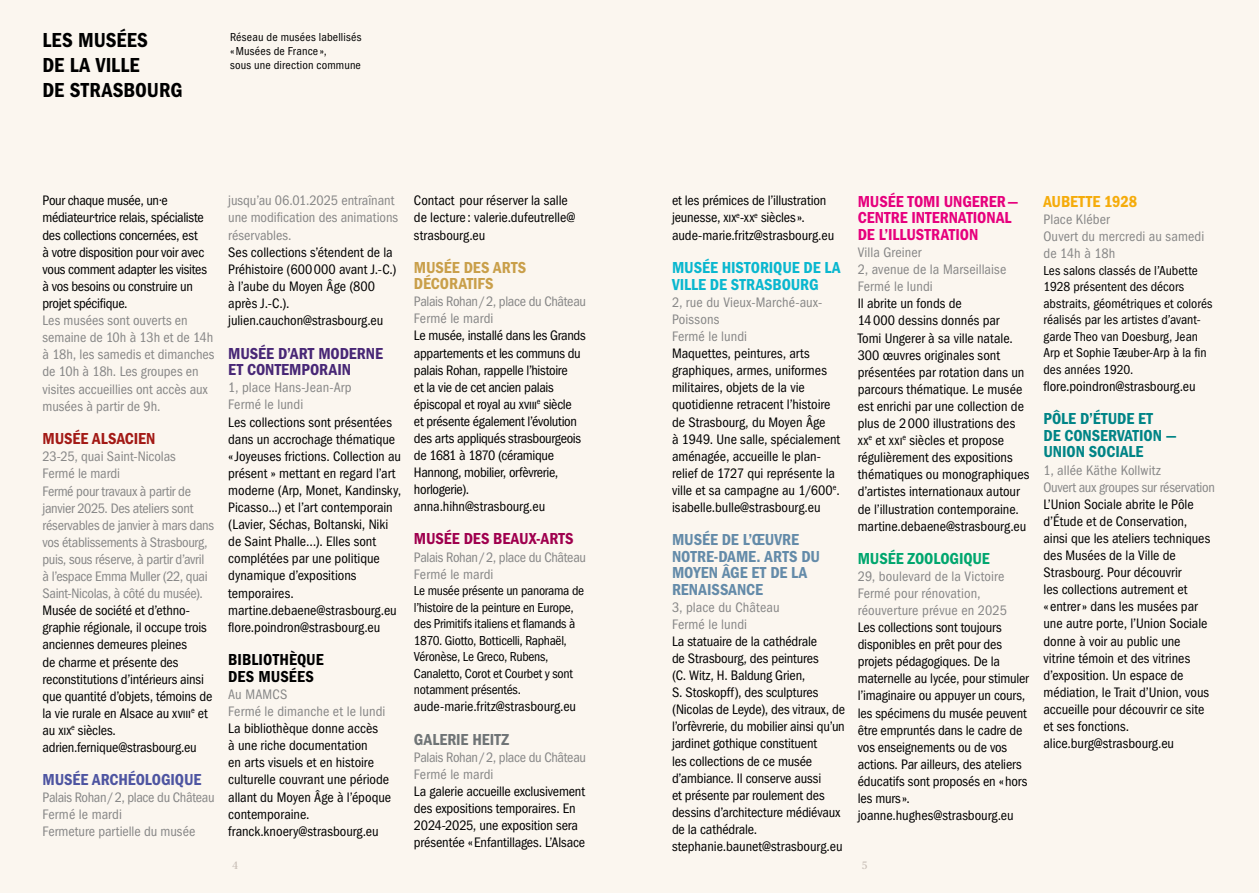
<style>
.page{position:relative;width:1259px;height:893px;background:#fbf6ef}
.page>*{position:absolute;margin:0;border:0;box-sizing:border-box;transform-origin:0 0}
.t1{font:21px/25.2px "Franklin Gothic LT Pro Cn Dm";letter-spacing:.005em;color:#000}
.t2{font:16.5px/16.5px "Franklin Gothic LT Pro Cn Dm";color:#648ba9}
.t3{font:16.5px/16.5px "Franklin Gothic LT Pro Cn Dm";letter-spacing:-.005em;color:#e6007d}
.t4{font:16.5px/16.5px "Franklin Gothic LT Pro Cn Dm";letter-spacing:-.005em;color:#008486}
.t5{font:16.5px/16.5px "Franklin Gothic LT Pro Cn Dm";letter-spacing:-.005em;color:#09b7cf}
.t6{font:16.5px/16.5px "Franklin Gothic LT Pro Cn Dm";color:#482776}
.t7{font:16.5px/16.5px "Franklin Gothic LT Pro Cn Dm";letter-spacing:-.005em;color:#c99f4a}
.t8{font:16.5px/16.5px "Franklin Gothic LT Pro Cn Dm";letter-spacing:.005em;color:#000}
.t9{font:16.5px "Franklin Gothic LT Pro Cn Dm";letter-spacing:-.005em;color:#4e55a1}
.t10{font:16.5px "Franklin Gothic LT Pro Cn Dm";color:#9f004e}
.t11{font:16.5px "Franklin Gothic LT Pro Cn Dm";letter-spacing:-.005em;color:#00a66e}
.t12{font:16.5px "Franklin Gothic LT Pro Cn Dm";letter-spacing:-.005em;color:#a31a16}
.t13{font:16.5px "Franklin Gothic LT Pro Cn Dm";letter-spacing:.005em;color:#6f7476}
.t14{font:16.5px "Franklin Gothic LT Pro Cn Dm";letter-spacing:-.01em;color:#f5ac0b}
.t15{font:condensed 14.25px/17.1px "Franklin Gothic LT Pro";letter-spacing:-.005em;color:#000}
.t16{font:condensed 14.25px/17.1px "Franklin Gothic LT Pro";color:#878787}
.t17{font:condensed 14.25px/17.1px "Franklin Gothic LT Pro";letter-spacing:-.02em;color:#878787}
.t18{font:condensed 13.5px/16.5px "Franklin Gothic LT Pro";letter-spacing:-.005em;color:#000}
.t19{font:condensed 12px/14.4px "Franklin Gothic LT Pro";letter-spacing:.015em;color:#000}
.t20{font:12px "Arnhem Blond";color:#c7bdb5}
</style>
<div class="page">
<h1 class="t1" style="left:43px;top:27px;width:141px">LES MUSÉES<br>DE LA VILLE<br>DE STRASBOURG</h1>
<p class="t19" style="left:230px;top:29px;width:133px">Réseau de musées labellisés «Musées de France»,<br>sous une direction commune</p>
<p class="t15" style="left:43px;top:192px;width:166px">Pour chaque musée, un·e médiateur·trice relais, spécialiste des collections concernées, est à votre disposition pour voir avec vous comment adapter les visites à vos besoins ou construire un projet spécifique.</p>
<p class="t16" style="left:43px;top:312px;width:173px">Les musées sont ouverts en semaine de 10h à 13h et de 14h à 18h, les samedis et dimanches de 10h à 18h. Les groupes en visites accueillies ont accès aux musées à partir de 9h.</p>
<p class="t12" style="left:43px;top:429px;width:114px">MUSÉE ALSACIEN</p>
<p class="t17" style="left:43px;top:448px;width:173px">23-25, quai Saint-Nicolas<br>Fermé le mardi<br>Fermé pour travaux à partir de janvier 2025. Des ateliers sont réservables de janvier à mars dans vos établissements à Strasbourg, puis, sous réserve, à partir d’avril à l’espace Emma Muller (22, quai<br>Saint-Nicolas, à côté du musée).</p>
<p class="t15" style="left:43px;top:602px;width:171px">Musée de société et d’ethno&shy;graphie régionale, il occupe trois anciennes demeures pleines<br>de charme et présente des reconstitutions d’intérieurs ainsi que quantité d’objets, témoins de la vie rurale en Alsace au xviii<sup>e</sup> et au xix<sup>e</sup> siècles. adrien.fernique@strasbourg.eu</p>
<p class="t9" style="left:43px;top:770px;width:160px">MUSÉE ARCHÉOLOGIQUE</p>
<p class="t16" style="left:43px;top:789px;width:173px">Palais Rohan/2, place du Château<br>Fermé le mardi<br>Fermeture partielle du musée</p>
<p class="t16" style="left:228px;top:192px;width:171px">jusqu’au 06.01.2025 entraînant une modification des animations réservables.</p>
<p class="t15" style="left:228px;top:244px;width:170px">Ses collections s’étendent de la<br>Préhistoire (600000 avant J.-C.) à l’aube du Moyen Âge (800 après J.-C.). julien.cauchon@strasbourg.eu</p>
<p class="t6" style="left:228px;top:345px;width:156px">MUSÉE D’ART MODERNE<br>ET CONTEMPORAIN</p>
<p class="t16" style="left:228px;top:379px;width:125px">1, place Hans-Jean-Arp<br>Fermé le lundi</p>
<p class="t15" style="left:228px;top:413px;width:174px">Les collections sont présentées dans un accrochage thématique «Joyeuses frictions. Collection au présent » mettant en regard l’art moderne (Arp, Monet, Kandinsky,<br>Picasso...) et l’art contemporain (Lavier, Séchas, Boltanski, Niki de Saint Phalle…). Elles sont complétées par une politique dynamique d’expositions temporaires. martine.debaene@strasbourg.eu flore.poindron@strasbourg.eu</p>
<p class="t8" style="left:228px;top:652px;width:97px">BIBLIOTHÈQUE<br>DES MUSÉES</p>
<p class="t16" style="left:228px;top:686px;width:159px">Au MAMCS<br>Fermé le dimanche et le lundi</p>
<p class="t15" style="left:228px;top:720px;width:164px">La bibliothèque donne accès<br>à une riche documentation<br>en arts visuels et en histoire culturelle couvrant une période allant du Moyen Âge à l’époque contemporaine. franck.knoery@strasbourg.eu</p>
<p class="t15" style="left:414px;top:192px;width:162px">Contact pour réserver la salle de lecture: valerie.dufeutrelle@ strasbourg.eu</p>
<p class="t7" style="left:414px;top:259px;width:114px">MUSÉE DES ARTS<br>DÉCORATIFS</p>
<p class="t17" style="left:414px;top:293px;width:173px">Palais Rohan/2, place du Château<br>Fermé le mardi</p>
<p class="t15" style="left:414px;top:327px;width:173px">Le musée, installé dans les Grands appartements et les communs du palais Rohan, rappelle l’histoire<br>et la vie de cet ancien palais épiscopal et royal au xviii<sup>e</sup> siècle<br>et présente également l’évolution des arts appliqués strasbourgeois de 1681 à 1870 (céramique<br>Hannong, mobilier, orfèvrerie, horlogerie). anna.hihn@strasbourg.eu</p>
<p class="t10" style="left:414px;top:529px;width:161px">MUSÉE DES BEAUX-ARTS</p>
<p class="t17" style="left:414px;top:548px;width:173px">Palais Rohan/2, place du Château<br>Fermé le mardi</p>
<p class="t18" style="left:414px;top:582px;width:172px">Le musée présente un panorama de l’histoire de la peinture en Europe, des Primitifs italiens et flamands à<br>1870. Giotto, Botticelli, Raphaël,<br>Véronèse, Le Greco, Rubens,<br>Canaletto, Corot et Courbet y sont notamment présentés.</p>
<p class="t15" style="left:414px;top:698px;width:164px">aude-marie.fritz@strasbourg.eu</p>
<p class="t13" style="left:414px;top:730px;width:96px">GALERIE HEITZ</p>
<p class="t17" style="left:414px;top:749px;width:173px">Palais Rohan/2, place du Château<br>Fermé le mardi</p>
<p class="t15" style="left:414px;top:783px;width:173px">La galerie accueille exclusivement des expositions temporaires. En 2024-2025, une exposition sera présentée «Enfantillages. L’Alsace</p>
<p class="t15" style="left:672px;top:192px;width:164px">et les prémices de l’illustration jeunesse, xix<sup>e</sup>-xx<sup>e</sup> siècles». aude-marie.fritz@strasbourg.eu</p>
<p class="t5" style="left:672px;top:260px;width:170px">MUSÉE HISTORIQUE DE LA<br>VILLE DE STRASBOURG</p>
<p class="t16" style="left:672px;top:294px;width:152px">2, rue du Vieux-Marché-aux-<br>Poissons<br>Fermé le lundi</p>
<p class="t15" style="left:672px;top:345px;width:170px">Maquettes, peintures, arts graphiques, armes, uniformes militaires, objets de la vie quotidienne retracent l’histoire de Strasbourg, du Moyen Âge<br>à 1949. Une salle, spécialement aménagée, accueille le plan&shy;relief de 1727 qui représente la ville et sa campagne au 1/600<sup>e</sup>. isabelle.bulle@strasbourg.eu</p>
<p class="t2" style="left:672px;top:531px;width:149px">MUSÉE DE L’ŒUVRE<br>NOTRE-DAME. ARTS DU<br>MOYEN ÂGE ET DE LA<br>RENAISSANCE</p>
<p class="t16" style="left:672px;top:598px;width:109px">3, place du Château<br>Fermé le lundi</p>
<p class="t15" style="left:672px;top:633px;width:174px">La statuaire de la cathédrale<br>de Strasbourg, des peintures<br>(C. Witz, H. Baldung Grien,<br>S. Stoskopff), des sculptures (Nicolas de Leyde), des vitraux, de l’orfèvrerie, du mobilier ainsi qu’un jardinet gothique constituent<br>les collections de ce musée d’ambiance. Il conserve aussi<br>et présente par roulement des dessins d’architecture médiévaux de la cathédrale. stephanie.baunet@strasbourg.eu</p>
<p class="t3" style="left:857px;top:193px;width:162px">MUSÉE TOMI UNGERER—<br>CENTRE INTERNATIONAL<br>DE L’ILLUSTRATION</p>
<p class="t16" style="left:857px;top:244px;width:150px">Villa Greiner<br>2, avenue de la Marseillaise<br>Fermé le lundi</p>
<p class="t15" style="left:857px;top:295px;width:173px">Il abrite un fonds de<br>14000 dessins donnés par<br>Tomi Ungerer à sa ville natale.<br>300 œuvres originales sont présentées par rotation dans un parcours thématique. Le musée est enrichi par une collection de plus de 2000 illustrations des xx<sup>e</sup> et xxi<sup>e</sup> siècles et propose régulièrement des expositions thématiques ou monographiques d’artistes internationaux autour de l’illustration contemporaine. martine.debaene@strasbourg.eu</p>
<p class="t11" style="left:857px;top:549px;width:134px">MUSÉE ZOOLOGIQUE</p>
<p class="t16" style="left:857px;top:568px;width:151px">29, boulevard de la Victoire<br>Fermé pour rénovation, réouverture prévue en 2025</p>
<p class="t15" style="left:857px;top:619px;width:173px">Les collections sont toujours disponibles en prêt pour des projets pédagogiques. De la maternelle au lycée, pour stimuler l’imaginaire ou appuyer un cours, les spécimens du musée peuvent être empruntés dans le cadre de vos enseignements ou de vos actions. Par ailleurs, des ateliers éducatifs sont proposés en «hors les murs». joanne.hughes@strasbourg.eu</p>
<p class="t20" style="left:232px;top:859px;width:8px">4</p>
<p class="t20" style="left:861px;top:859px;width:8px">5</p>
<p class="t14" style="left:1043px;top:192px;width:95px">AUBETTE 1928</p>
<p class="t16" style="left:1043px;top:211px;width:162px">Place Kléber<br>Ouvert du mercredi au samedi de 14h à 18h</p>
<p class="t18" style="left:1043px;top:262px;width:171px">Les salons classés de l’Aubette<br>1928 présentent des décors abstraits, géométriques et colorés réalisés par les artistes d’avant&shy;garde Theo van Doesburg, Jean<br>Arp et Sophie Tæuber-Arp à la fin des années 1920.</p>
<p class="t15" style="left:1043px;top:378px;width:154px">flore.poindron@strasbourg.eu</p>
<p class="t4" style="left:1043px;top:411px;width:135px">PÔLE D’ÉTUDE ET<br>DE CONSERVATION —<br>UNION SOCIALE</p>
<p class="t16" style="left:1043px;top:461px;width:173px">1, allée Käthe Kollwitz<br>Ouvert aux groupes sur réservation</p>
<p class="t15" style="left:1043px;top:496px;width:168px">L’Union Sociale abrite le Pôle d’Étude et de Conservation, ainsi que les ateliers techniques des Musées de la Ville de<br>Strasbourg. Pour découvrir<br>les collections autrement et «entrer» dans les musées par une autre porte, l’Union Sociale donne à voir au public une vitrine témoin et des vitrines d’exposition. Un espace de médiation, le Trait d’Union, vous accueille pour découvrir ce site et ses fonctions. alice.burg@strasbourg.eu</p>
</div>
